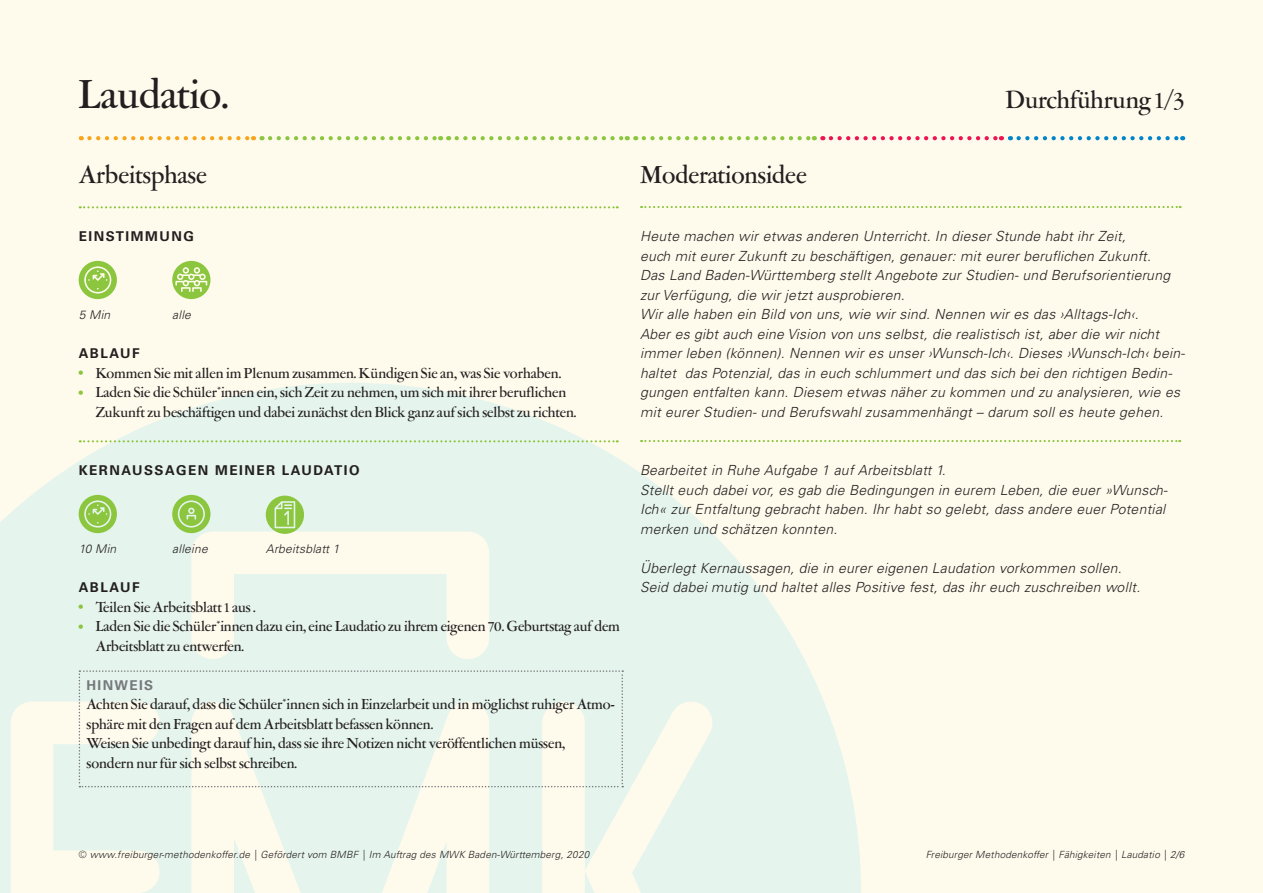
<style>
.page{position:relative;width:1263px;height:893px;background:#fefbed}
.page>*{position:absolute;margin:0;border:0;box-sizing:border-box;transform-origin:0 0}
.t1{font:500 42px "Garamont Amst SH";color:#231f20}
.t2{font:500 25.5px "Garamont Amst SH";color:#231f20}
.t3{font:500 15px/19.5px "Garamont Amst SH";color:#231f20}
.t4{font:italic 300 13.95px/19.5px "Univers LT Pro 45";letter-spacing:.02em;color:#231f20}
.t5{font:700 13.5px "Univers LT Pro 65";letter-spacing:.11em;color:#231f20}
.t6{font:700 13.5px "Univers LT Pro 65";letter-spacing:.1em;color:#76787b}
.t7{font:italic 300 12px "Univers LT Pro 45";letter-spacing:.02em;color:#231f20}
.t8{font:italic 300 9.9px "Univers LT Pro 45";letter-spacing:.02em;color:#231f20}
.s1{font-family:"Univers LT Pro 65";font-weight:700;font-size:12px;color:#8bc63e}
</style>
<div class="page">
<svg style="left:0;top:383px;width:861px;height:510px;fill:#e5f4ed"></svg>
<svg style="left:89px;top:136px;width:165px;height:4px"></svg>
<svg style="left:270px;top:136px;width:171px;height:4px"></svg>
<svg style="left:457px;top:136px;width:171px;height:4px"></svg>
<svg style="left:644px;top:136px;width:171px;height:4px"></svg>
<svg style="left:831px;top:136px;width:171px;height:4px"></svg>
<svg style="left:1018px;top:136px;width:165px;height:4px"></svg>
<svg style="left:79px;top:261px;width:38px;height:38px"></svg>
<svg style="left:172px;top:261px;width:38px;height:38px"></svg>
<svg style="left:79px;top:495px;width:38px;height:38px"></svg>
<svg style="left:172px;top:495px;width:38px;height:38px"></svg>
<svg style="left:266px;top:496px;width:38px;height:38px"></svg>
<svg style="left:80px;top:206px;width:538px;height:2px"></svg>
<svg style="left:80px;top:440px;width:538px;height:2px"></svg>
<svg style="left:641px;top:206px;width:539px;height:2px"></svg>
<svg style="left:641px;top:440px;width:539px;height:2px"></svg>
<svg style="left:79px;top:670px;width:544px;height:117px"></svg>
<h1 class="t1" style="left:79px;top:72px;width:151px">Laudatio.</h1>
<h2 class="t2" style="left:79px;top:161px;width:130px">Arbeitsphase</h2>
<h2 class="t2" style="left:640px;top:161px;width:168px">Moderationsidee</h2>
<h2 class="t2" style="left:1006px;top:86px;width:180px">Durchführung 1/3</h2>
<p class="t5" style="left:79px;top:227px;width:117px">EINSTIMMUNG</p>
<p class="t7" style="left:79px;top:308px;width:33px">5 Min</p>
<p class="t7" style="left:172px;top:308px;width:20px">alle</p>
<p class="t5" style="left:79px;top:344px;width:62px">ABLAUF</p>
<p class="t3" style="left:79px;top:364px;width:484px"><span class="s1">•</span> Kommen Sie mit allen im Plenum zusammen. Kündigen Sie an, was Sie vorhaben.</p>
<p class="t3" style="left:96px;top:383px;width:482px;text-indent:-17px"><span class="s1">•</span> Laden Sie die Schüler*innen ein, sich Zeit zu nehmen, um sich mit ihrer beruflichen<br>Zukunft zu beschäftigen und dabei zunächst den Blick ganz auf sich selbst zu richten.</p>
<p class="t5" style="left:79px;top:461px;width:282px">KERNAUSSAGEN MEINER LAUDATIO</p>
<p class="t7" style="left:79px;top:542px;width:39px">10 Min</p>
<p class="t7" style="left:172px;top:542px;width:37px">alleine</p>
<p class="t7" style="left:266px;top:542px;width:75px">Arbeitsblatt 1</p>
<p class="t5" style="left:79px;top:578px;width:62px">ABLAUF</p>
<p class="t3" style="left:79px;top:598px;width:179px"><span class="s1">•</span> Teilen Sie Arbeitsblatt 1 aus .</p>
<p class="t3" style="left:96px;top:617px;width:526px;text-indent:-17px"><span class="s1">•</span> Laden Sie die Schüler*innen dazu ein, eine Laudatio zu ihrem eigenen 70. Geburtstag auf dem<br>Arbeitsblatt zu entwerfen.</p>
<p class="t6" style="left:87px;top:676px;width:68px">HINWEIS</p>
<p class="t3" style="left:87px;top:695px;width:530px">Achten Sie darauf, dass die Schüler*innen sich in Einzelarbeit und in möglichst ruhiger Atmo&shy;sphäre mit den Fragen auf dem Arbeitsblatt befassen können.<br>Weisen Sie unbedingt darauf hin, dass sie ihre Notizen nicht veröffentlichen müssen, sondern nur für sich selbst schreiben.</p>
<p class="t4" style="left:640px;top:227px;width:546px">Heute machen wir etwas anderen Unterricht. In dieser Stunde habt ihr Zeit,<br>euch mit eurer Zukunft zu beschäftigen, genauer: mit eurer beruflichen Zukunft.<br>Das Land Baden-Württemberg stellt Angebote zur Studien- und Berufsorientierung zur Verfügung, die wir jetzt ausprobieren.<br>Wir alle haben ein Bild von uns, wie wir sind. Nennen wir es das ›Alltags-Ich‹.<br>Aber es gibt auch eine Vision von uns selbst, die realistisch ist, aber die wir nicht immer leben (können). Nennen wir es unser ›Wunsch-Ich‹. Dieses ›Wunsch-Ich‹ bein&shy;haltet das Potenzial, das in euch schlummert und das sich bei den richtigen Bedin&shy;gungen entfalten kann. Diesem etwas näher zu kommen und zu analysieren, wie es mit eurer Studien- und Berufswahl zusammenhängt – darum soll es heute gehen.</p>
<p class="t4" style="left:640px;top:461px;width:529px">Bearbeitet in Ruhe Aufgabe 1 auf Arbeitsblatt 1.<br>Stellt euch dabei vor, es gab die Bedingungen in eurem Leben, die euer »Wunsch-Ich« zur Entfaltung gebracht haben. Ihr habt so gelebt, dass andere euer Potential merken und schätzen konnten.</p>
<p class="t4" style="left:640px;top:558px;width:502px">Überlegt Kernaussagen, die in eurer eigenen Laudation vorkommen sollen.<br>Seid dabei mutig und haltet alles Positive fest, das ihr euch zuschreiben wollt.</p>
<p class="t8" style="left:79px;top:848px;width:512px">© www.freiburger-methodenkoffer.de | Gefördert vom BMBF | Im Auftrag des MWK Baden-Württemberg, 2020</p>
<p class="t8" style="left:926px;top:848px;width:260px">Freiburger Methodenkoffer | Fähigkeiten | Laudatio | 2/6</p>
</div>
